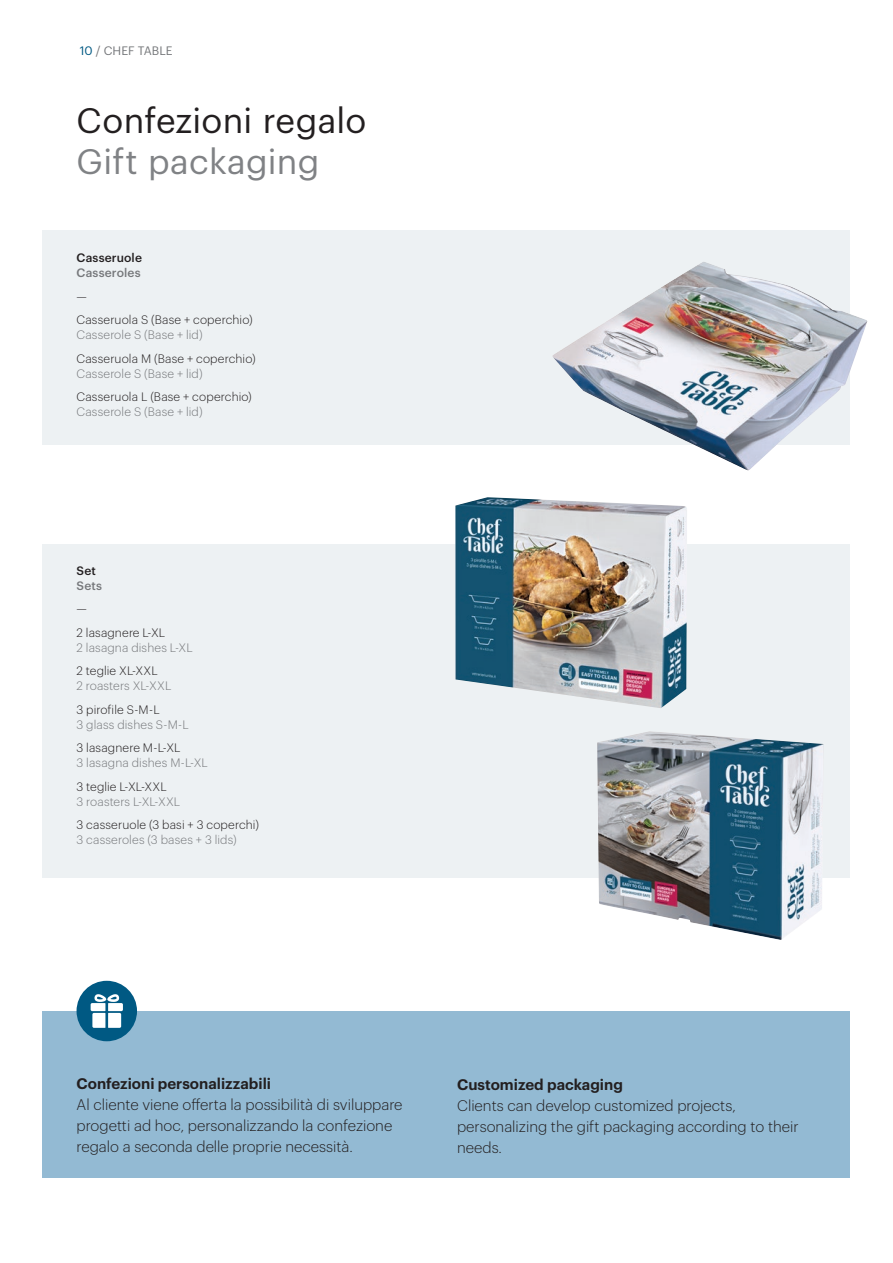
<style>
.page{position:relative;width:893px;height:1263px;background:#fff}
.page>*{position:absolute;margin:0;border:0;box-sizing:border-box;transform-origin:0 0}
.t1{font:34.5px "Graphik";letter-spacing:.005em;color:#231f20}
.t2{font:34.5px "Graphik";letter-spacing:.01em;color:#808285}
.t3{font:300 15px/21px "Graphik";color:#231f20}
.t4{font:600 15px "Graphik";color:#231f20}
.t5{font:300 12px/23.5px "Graphik";letter-spacing:.015em;color:#231f20}
.t6{font:300 12px "Graphik";letter-spacing:.015em;color:#76787b}
.t7{font:500 12px "Graphik";letter-spacing:.015em;color:#76787b}
.t8{font:500 12px "Graphik";letter-spacing:.015em;color:#231f20}
.t9{font:12px "Graphik";color:#76787b}
.s1{color:#005983}
</style>
<div class="page">
<div style="left:43px;top:1011px;width:807px;height:167px;background:#93bad3"></div>
<div style="left:43px;top:230px;width:807px;height:215px;background:#edf1f3"></div>
<div style="left:43px;top:544px;width:807px;height:334px;background:#edf1f3"></div>
<div style="left:77px;top:981px;width:60px;height:60px;background:#005983;border-radius:50%"></div>
<svg style="left:91px;top:994px;width:32px;height:34px"></svg>
<img style="left:455px;top:497px;width:232px;height:211px">
<img style="left:552px;top:262px;width:315px;height:208px">
<img style="left:597px;top:731px;width:227px;height:209px">
<p class="t9" style="left:80px;top:42px;width:94px"><span class="s1">10</span> / CHEF TABLE</p>
<h1 class="t1" style="left:77px;top:95px;width:291px">Confezioni regalo</h1>
<h1 class="t2" style="left:77px;top:136px;width:244px">Gift packaging</h1>
<p class="t8" style="left:77px;top:249px;width:67px">Casseruole</p>
<p class="t7" style="left:77px;top:264px;width:66px">Casseroles</p>
<p class="t5" style="left:77px;top:284px;width:178px">—<br>Casseruola S (Base + coperchio)</p>
<p class="t6" style="left:77px;top:326px;width:128px">Casserole S (Base + lid)</p>
<p class="t5" style="left:77px;top:346px;width:181px">Casseruola M (Base + coperchio)</p>
<p class="t6" style="left:77px;top:365px;width:128px">Casserole S (Base + lid)</p>
<p class="t5" style="left:77px;top:384px;width:177px">Casseruola L (Base + coperchio)</p>
<p class="t6" style="left:77px;top:403px;width:128px">Casserole S (Base + lid)</p>
<p class="t8" style="left:77px;top:561px;width:21px">Set</p>
<p class="t7" style="left:77px;top:576px;width:27px">Sets</p>
<p class="t5" style="left:77px;top:596px;width:90px">—<br>2 lasagnere L-XL</p>
<p class="t6" style="left:77px;top:639px;width:118px">2 lasagna dishes L-XL</p>
<p class="t5" style="left:77px;top:658px;width:83px">2 teglie XL-XXL</p>
<p class="t6" style="left:77px;top:677px;width:96px">2 roasters XL-XXL</p>
<p class="t5" style="left:77px;top:697px;width:85px">3 pirofile S-M-L</p>
<p class="t6" style="left:77px;top:716px;width:114px">3 glass dishes S-M-L</p>
<p class="t5" style="left:77px;top:735px;width:105px">3 lasagnere M-L-XL</p>
<p class="t6" style="left:77px;top:754px;width:133px">3 lasagna dishes M-L-XL</p>
<p class="t5" style="left:77px;top:774px;width:92px">3 teglie L-XL-XXL</p>
<p class="t6" style="left:77px;top:793px;width:105px">3 roasters L-XL-XXL</p>
<p class="t5" style="left:77px;top:812px;width:184px">3 casseruole (3 basi + 3 coperchi)</p>
<p class="t6" style="left:77px;top:831px;width:162px">3 casseroles (3 bases + 3 lids)</p>
<p class="t4" style="left:77px;top:1072px;width:196px">Confezioni personalizzabili</p>
<p class="t3" style="left:77px;top:1093px;width:328px">Al cliente viene offerta la possibilità di sviluppare progetti ad hoc, personalizzando la confezione regalo a seconda delle proprie necessità.</p>
<p class="t4" style="left:457px;top:1073px;width:167px">Customized packaging</p>
<p class="t3" style="left:457px;top:1093px;width:343px">Clients can develop customized projects, personalizing the gift packaging according to their needs.</p>
</div>
